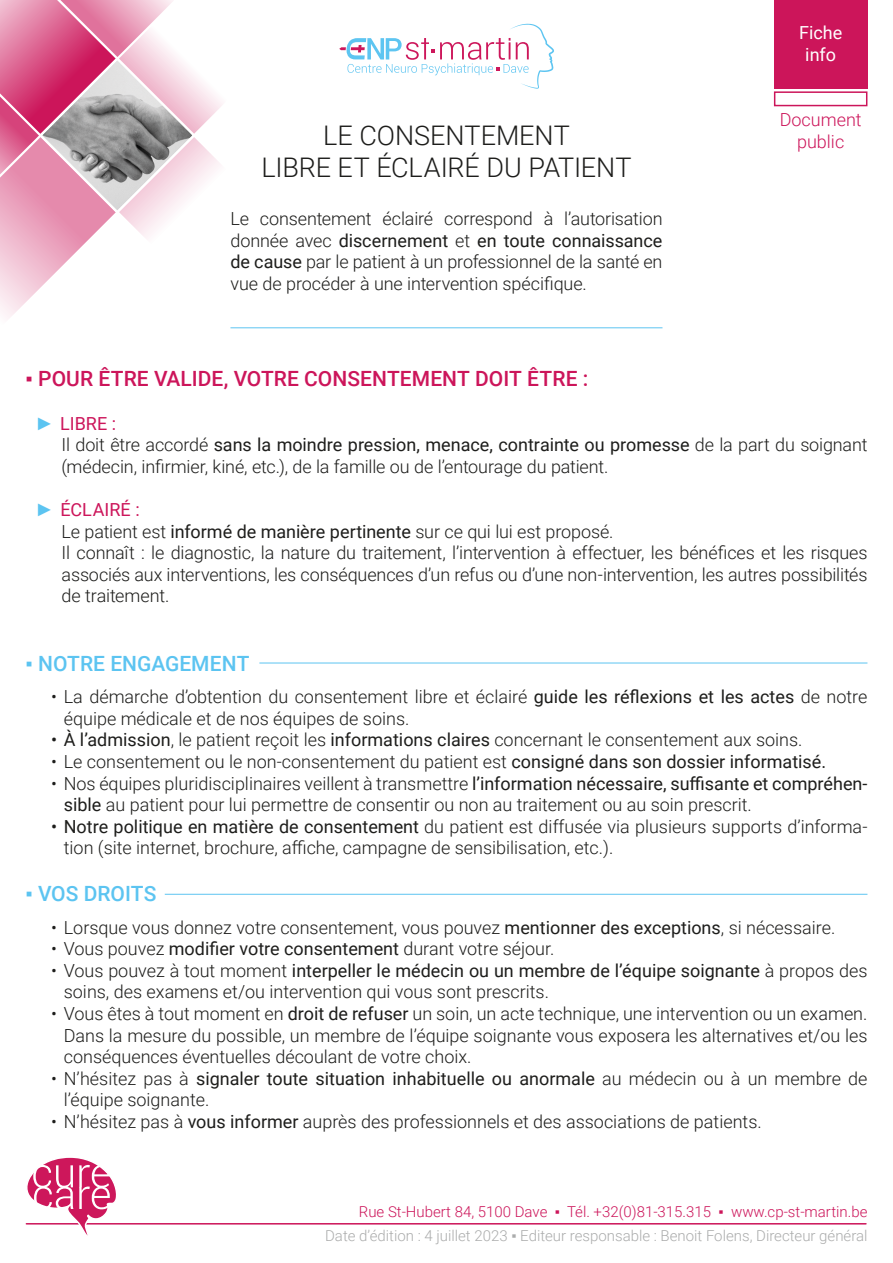
<style>
.page{position:relative;width:893px;height:1263px;background:#fff}
.page>*{position:absolute;margin:0;border:0;box-sizing:border-box;transform-origin:0 0}
.t1{font:300 27px "Roboto";letter-spacing:-.005em;color:#1d1d1b}
.t2{font:500 21px "Roboto";color:#cc155a}
.t3{font:500 21px "Roboto";color:#5cc4f1}
.t4{font:300 18px/21.6px "Roboto";color:#1d1d1b}
.t5{font:18px "Roboto";color:#cc155a}
.t6{font:300 18px "Roboto";color:#cc155a}
.t7{font:18px "Roboto";color:#fff}
.t8{font:300 15px "Roboto";color:#abacac}
.t9{font:300 15px "Roboto";color:#cc155a}
.s1{font-weight:400}
.s2{font-family:"Arial";font-weight:400}
.s3{font-family:"Arial Narrow";color:#5cc4f1}
</style>
<div class="page">
<svg style="left:0;top:0;width:223px;height:318px"></svg>
<div style="left:774px;top:0;width:93px;height:88px;background:#cc155a"></div>
<div style="left:774px;top:91px;width:93px;height:15px;border:2px solid #cc155a"></div>
<hr style="left:26px;top:1223px;width:840px;height:1px;background:#cd175b">
<svg style="left:25px;top:1157px;width:95px;height:79px"></svg>
<hr style="left:230px;top:327px;width:432px;height:1px;background:#5cc4f1">
<hr style="left:259px;top:663px;width:608px;height:1px;background:#5cc4f1">
<hr style="left:165px;top:894px;width:702px;height:1px;background:#5cc4f1">
<svg style="left:339px;top:24px;width:215px;height:65px"></svg>
<p class="t1" style="left:323px;top:116px;width:248px">LE CONSENTEMENT</p>
<p class="t1" style="left:261px;top:148px;width:372px">LIBRE ET ÉCLAIRÉ DU PATIENT</p>
<p class="t4" style="left:230px;top:207px;width:434px;text-align:justify">Le consentement éclairé correspond à l’autorisation donnée avec <span class="s1">discernement</span> et <span class="s1">en toute connaissance de cause</span> par le patient à un professionnel de la santé en vue de procéder à une intervention spécifique.</p>
<p class="t7" style="left:799px;top:20px;width:45px">Fiche</p>
<p class="t7" style="left:805px;top:42px;width:32px">info</p>
<p class="t6" style="left:780px;top:107px;width:83px">Document</p>
<p class="t6" style="left:797px;top:129px;width:49px">public</p>
<p class="t2" style="left:26px;top:364px;width:564px"><span class="s2">▪</span> POUR ÊTRE VALIDE, VOTRE CONSENTEMENT DOIT ÊTRE :</p>
<p class="t5" style="left:38px;top:411px;width:79px"><span class="s3">►</span> LIBRE :</p>
<p class="t4" style="left:62px;top:433px;width:807px">Il doit être accordé <span class="s1">sans la moindre pression, menace, contrainte ou promesse</span> de la part du soignant (médecin, infirmier, kiné, etc.), de la famille ou de l’entourage du patient.</p>
<p class="t5" style="left:38px;top:497px;width:103px"><span class="s3">►</span> ÉCLAIRÉ :</p>
<p class="t4" style="left:62px;top:520px;width:553px">Le patient est <span class="s1">informé de manière pertinente</span> sur ce qui lui est proposé.</p>
<p class="t4" style="left:62px;top:541px;width:807px;text-align:justify">Il connaît : le diagnostic, la nature du traitement, l’intervention à effectuer, les bénéfices et les risques associés aux interventions, les conséquences d’un refus ou d’une non-intervention, les autres possibilités de traitement.</p>
<p class="t3" style="left:26px;top:649px;width:225px"><span class="s2">▪</span> NOTRE ENGAGEMENT</p>
<p class="t4" style="left:64px;top:685px;width:805px;text-indent:-13px">• La démarche d’obtention du consentement libre et éclairé <span class="s1">guide les réflexions et les actes</span> de notre équipe médicale et de nos équipes de soins.</p>
<p class="t4" style="left:51px;top:728px;width:753px"><span class="s1">• À l’admission</span>, le patient reçoit les <span class="s1">informations claires</span> concernant le consentement aux soins.</p>
<p class="t4" style="left:51px;top:750px;width:777px">• Le consentement ou le non-consentement du patient est <span class="s1">consigné dans son dossier informatisé.</span></p>
<p class="t4" style="left:64px;top:772px;width:805px;text-indent:-13px">• Nos équipes pluridisciplinaires veillent à transmettre <span class="s1">l’information nécessaire, suffisante et compréhen&shy;sible</span> au patient pour lui permettre de consentir ou non au traitement ou au soin prescrit.</p>
<p class="t4" style="left:64px;top:815px;width:805px;text-indent:-13px"><span class="s1">• Notre politique en matière de consentement</span> du patient est diffusée via plusieurs supports d’informa&shy;tion (site internet, brochure, affiche, campagne de sensibilisation, etc.).</p>
<p class="t3" style="left:26px;top:879px;width:132px"><span class="s2">▪</span> VOS DROITS</p>
<p class="t4" style="left:51px;top:916px;width:786px">• Lorsque vous donnez votre consentement, vous pouvez <span class="s1">mentionner des exceptions</span>, si nécessaire.</p>
<p class="t4" style="left:51px;top:937px;width:505px">• Vous pouvez <span class="s1">modifier votre consentement</span> durant votre séjour.</p>
<p class="t4" style="left:64px;top:959px;width:805px;text-indent:-13px">• Vous pouvez à tout moment <span class="s1">interpeller le médecin ou un membre de l’équipe soignante</span> à propos des soins, des examens et/ou intervention qui vous sont prescrits.</p>
<p class="t4" style="left:64px;top:1002px;width:805px;text-align:justify;text-indent:-13px">• Vous êtes à tout moment en <span class="s1">droit de refuser</span> un soin, un acte technique, une intervention ou un examen.<br>Dans la mesure du possible, un membre de l’équipe soignante vous exposera les alternatives et/ou les conséquences éventuelles découlant de votre choix.</p>
<p class="t4" style="left:64px;top:1067px;width:805px;text-indent:-13px">• N’hésitez pas à <span class="s1">signaler toute situation inhabituelle ou anormale</span> au médecin ou à un membre de l’équipe soignante.</p>
<p class="t4" style="left:51px;top:1110px;width:712px">• N’hésitez pas à <span class="s1">vous informer</span> auprès des professionnels et des associations de patients.</p>
<p class="t9" style="left:359px;top:1201px;width:510px">Rue St-Hubert 84, 5100 Dave <span class="s2">▪</span> Tél. +32(0)81-315.315 <span class="s2">▪</span> www.cp-st-martin.be</p>
<p class="t8" style="left:325px;top:1225px;width:544px">Date d’édition : 4 juillet 2023 <span class="s2">▪</span> Editeur responsable : Benoit Folens, Directeur général</p>
</div>
